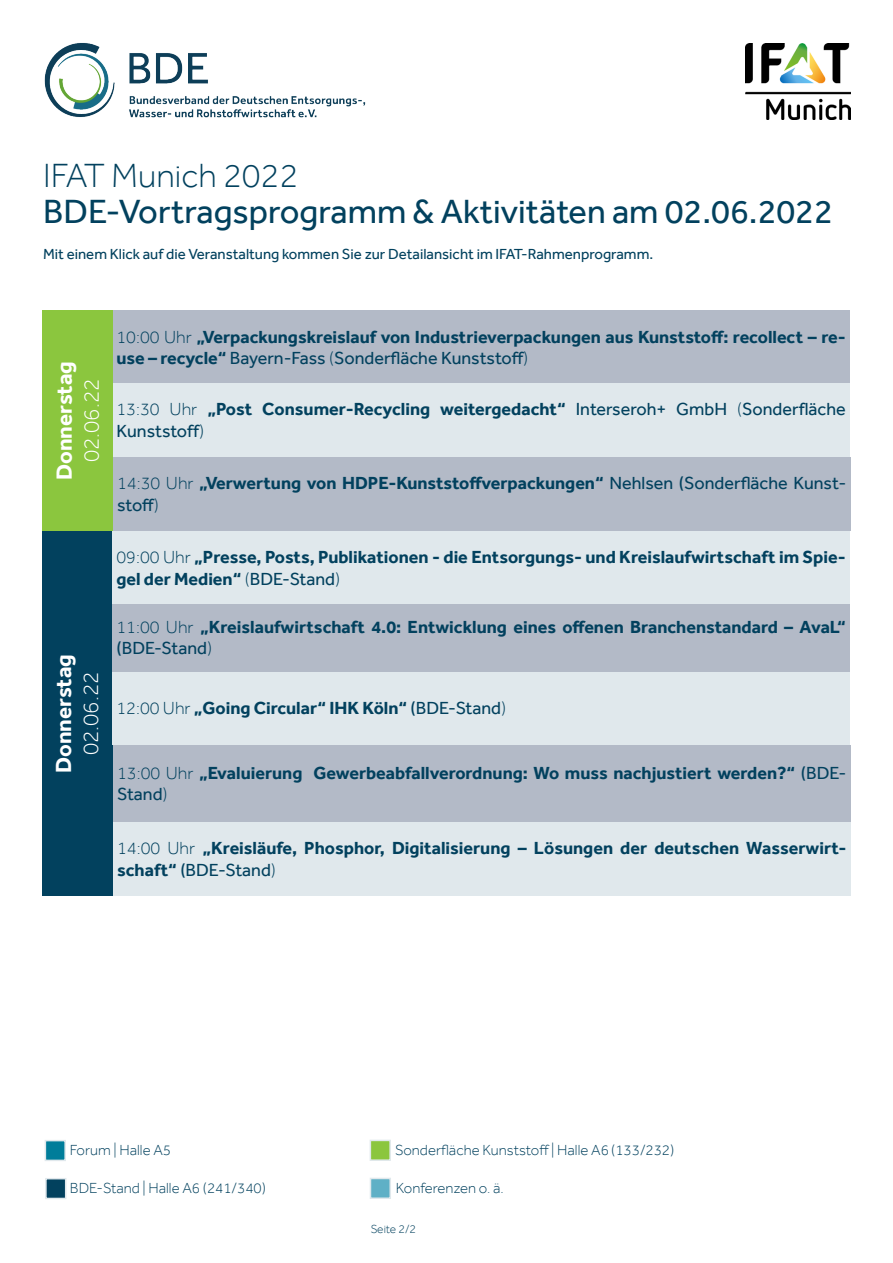
<style>
.page{position:relative;width:893px;height:1263px;background:#fff}
.page>*{position:absolute;margin:0;border:0;box-sizing:border-box;transform-origin:0 0}
.t1{font:34.5px "Effra";color:#02415e}
.t2{font:300 34.5px "Effra";color:#02415e}
.t3{font:700 22.5px "Effra";color:#fff}
.t4{font:300 22.5px "Effra";color:#fff}
.t5{font:700 18px/21.6px "Effra";color:#02415e}
.t6{font:300 15px "Effra";color:#02415e}
.t7{font:15px "Effra";color:#02415e}
.t8{font:300 12px "Effra";letter-spacing:-.005em;color:#02415e}
.s1{font-weight:300}
.s2{font-weight:400}
</style>
<div class="page">
<div style="left:42px;top:531px;width:70px;height:365px;background:#02415e"></div>
<div style="left:112px;top:671px;width:738px;height:74px;background:#e0e8ec"></div>
<div style="left:112px;top:311px;width:738px;height:73px;background:#b3bac7"></div>
<div style="left:113px;top:457px;width:738px;height:74px;background:#b3bac7"></div>
<div style="left:112px;top:383px;width:738px;height:74px;background:#e0e8ec"></div>
<div style="left:43px;top:310px;width:70px;height:221px;background:#8bc63e"></div>
<div style="left:112px;top:531px;width:738px;height:73px;background:#e0e8ec"></div>
<div style="left:45px;top:1140px;width:21px;height:21px;background:#007d9a;border:2px solid #e0e8ec"></div>
<div style="left:370px;top:1140px;width:21px;height:21px;background:#8bc63e;border:2px solid #e0e8ec"></div>
<div style="left:45px;top:1178px;width:21px;height:21px;background:#02415e;border:2px solid #e0e8ec"></div>
<div style="left:370px;top:1178px;width:21px;height:21px;background:#5fb0c6;border:2px solid #e0e8ec"></div>
<img style="left:745px;top:43px;width:106px;height:76px">
<img style="left:44px;top:43px;width:322px;height:75px">
<div style="left:112px;top:604px;width:738px;height:67px;background:#b3bac7"></div>
<div style="left:113px;top:745px;width:738px;height:77px;background:#b3bac7"></div>
<div style="left:113px;top:822px;width:738px;height:74px;background:#e0e8ec"></div>
<p class="t2" style="left:43px;top:155px;width:257px">IFAT Munich 2022</p>
<p class="t1" style="left:43px;top:191px;width:791px">BDE-Vortragsprogramm &amp; Aktivitäten am 02.06.2022</p>
<p class="t7" style="left:43px;top:245px;width:612px">Mit einem Klick auf die Veranstaltung kommen Sie zur Detailansicht im IFAT-Rahmenprogramm.</p>
<p class="t3" style="left:51px;top:480px;width:120px;rotate:-90deg">Donnerstag</p>
<p class="t4" style="left:78px;top:462px;width:85px;rotate:-90deg">02.06.22</p>
<p class="t3" style="left:50px;top:773px;width:120px;rotate:-90deg">Donnerstag</p>
<p class="t4" style="left:77px;top:755px;width:85px;rotate:-90deg">02.06.22</p>
<p class="t5" style="left:116px;top:325px;width:731px"><span class="s1">10:00 Uhr</span> „Verpackungskreislauf von Industrieverpackungen aus Kunststoff: recollect – re&shy;use – recycle“ <span class="s2">Bayern-Fass</span> <span class="s1">(</span><span class="s2">Sonderfläche Kunststoff</span><span class="s1">)</span></p>
<p class="t5" style="left:116px;top:398px;width:731px"><span class="s1">13:30 Uhr</span> „Post Consumer-Recycling weitergedacht“ <span class="s2">Interseroh+ GmbH</span> <span class="s1">(</span><span class="s2">Sonderfläche<br>Kunststoff</span><span class="s1">)</span></p>
<p class="t5" style="left:117px;top:472px;width:731px"><span class="s1">14:30 Uhr</span> „Verwertung von HDPE-Kunststoffverpackungen“ <span class="s2">Nehlsen (Sonderfläche Kunst&shy;stoff</span><span class="s1">)</span></p>
<p class="t5" style="left:116px;top:546px;width:731px"><span class="s1">09:00 Uhr</span> „Presse, Posts, Publikationen - die Entsorgungs- und Kreislaufwirtschaft im Spie&shy;gel der Medien“ <span class="s1">(</span><span class="s2">BDE-Stand</span><span class="s1">)</span></p>
<p class="t5" style="left:116px;top:616px;width:731px"><span class="s1">11:00 Uhr</span> „Kreislaufwirtschaft 4.0: Entwicklung eines offenen Branchenstandard – AvaL“ <span class="s2">(BDE-Stand</span><span class="s1">)</span></p>
<p class="t5" style="left:116px;top:697px;width:391px"><span class="s1">12:00 Uhr</span> „Going Circular“ IHK Köln“ <span class="s2">(BDE-Stand</span><span class="s1">)</span></p>
<p class="t5" style="left:117px;top:762px;width:731px"><span class="s1">13:00 Uhr</span> „Evaluierung Gewerbeabfallverordnung: Wo muss nachjustiert werden?“ <span class="s2">(BDE-<br>Stand</span><span class="s1">)</span></p>
<p class="t5" style="left:117px;top:837px;width:731px"><span class="s1">14:00 Uhr</span> „Kreisläufe, Phosphor, Digitalisierung – Lösungen der deutschen Wasserwirt&shy;schaft“ <span class="s2">(BDE-Stand</span><span class="s1">)</span></p>
<p class="t6" style="left:70px;top:1141px;width:103px">Forum | Halle A5</p>
<p class="t6" style="left:395px;top:1141px;width:281px">Sonderfläche Kunststoff | Halle A6 (133/232)</p>
<p class="t6" style="left:70px;top:1179px;width:197px">BDE-Stand | Halle A6 (241/340)</p>
<p class="t6" style="left:396px;top:1179px;width:109px">Konferenzen o. ä.</p>
<p class="t8" style="left:371px;top:1221px;width:47px">Seite 2/2</p>
</div>
